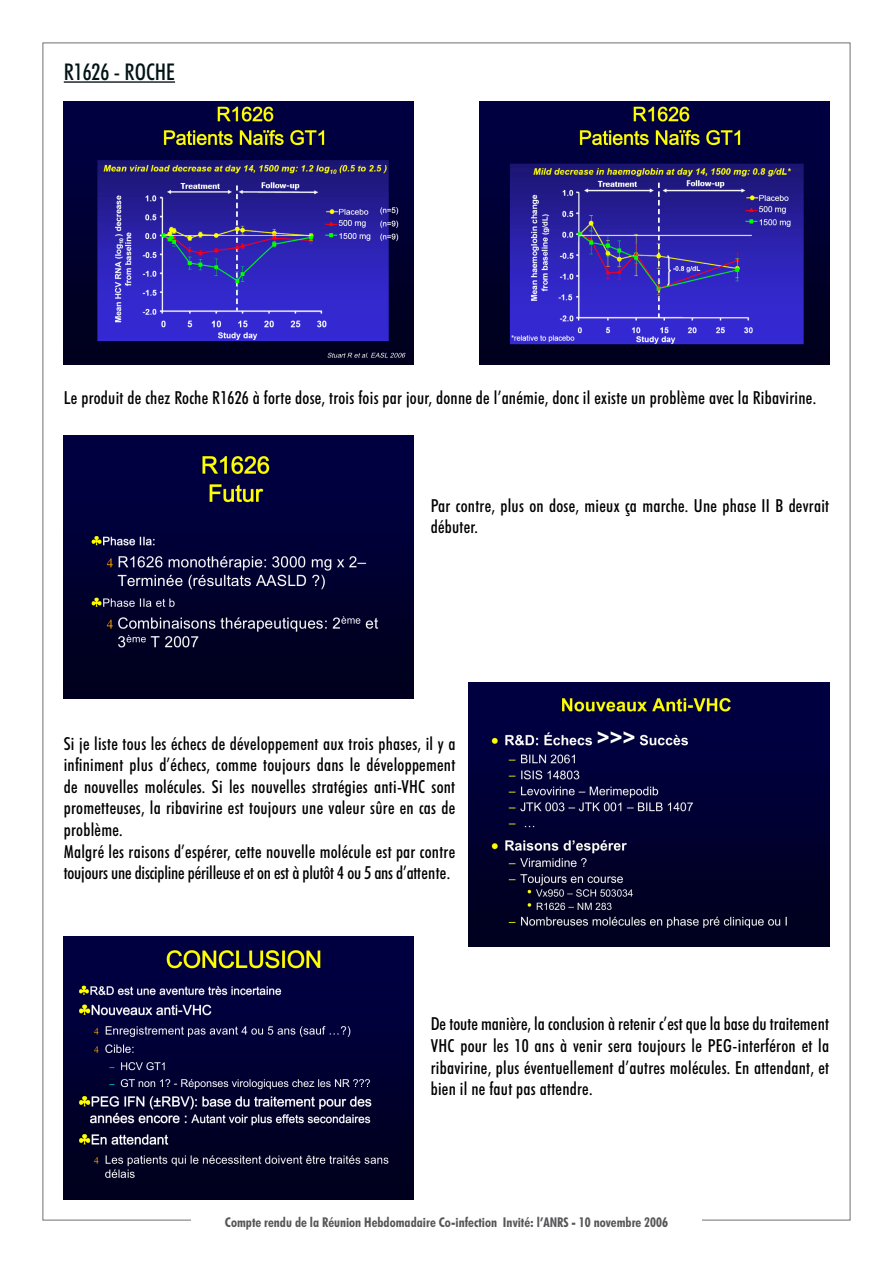
<style>
.page{position:relative;width:893px;height:1263px;background:#fff}
.page>*{position:absolute;margin:0;border:0;box-sizing:border-box;transform-origin:0 0}
.t1{font:500 condensed 23.1px "Futura BT";color:#031416}
.t2{font:500 condensed 18px/21.6px "Futura BT";letter-spacing:.015em;color:#000}
.t3{font:700 condensed 13.5px "Futura BT";color:#575759}
</style>
<div class="page">
<hr style="left:64px;top:81px;width:111px;height:2px;background:#031416">
<img style="left:64px;top:102px;width:350px;height:262px">
<img style="left:479px;top:102px;width:350px;height:262px">
<img style="left:64px;top:435px;width:350px;height:263px">
<img style="left:468px;top:682px;width:361px;height:264px">
<img style="left:64px;top:937px;width:350px;height:262px">
<p class="t1" style="left:64px;top:58px;width:93px">R1626 - Roche</p>
<p class="t2" style="left:64px;top:386px;width:754px">Le produit de chez Roche R1626 à forte dose, trois fois par jour, donne de l’anémie, donc il existe un problème avec la Ribavirine.</p>
<p class="t2" style="left:431px;top:494px;width:400px">Par contre, plus on dose, mieux ça marche. Une phase II B devrait débuter.</p>
<p class="t2" style="left:64px;top:732px;width:393px">Si je liste tous les échecs de développement aux trois phases, il y a infiniment plus d’échecs, comme toujours dans le développement de nouvelles molécules. Si les nouvelles stratégies anti-VHC sont prometteuses, la ribavirine est toujours une valeur sûre en cas de problème.<br>Malgré les raisons d’espérer, cette nouvelle molécule est par contre toujours une discipline périlleuse et on est à plutôt 4 ou 5 ans d’attente.</p>
<p class="t2" style="left:431px;top:1013px;width:400px;text-align:justify">De toute manière, la conclusion à retenir c’est que la base du traitement VHC pour les 10 ans à venir sera toujours le PEG-interféron et la ribavirine, plus éventuellement d’autres molécules. En attendant, et bien il ne faut pas attendre.</p>
<p class="t3" style="left:225px;top:1213px;width:445px">Compte rendu de la Réunion Hebdomadaire Co-infection Invité: l’ANRS - 10 novembre 2006</p>
</div>
